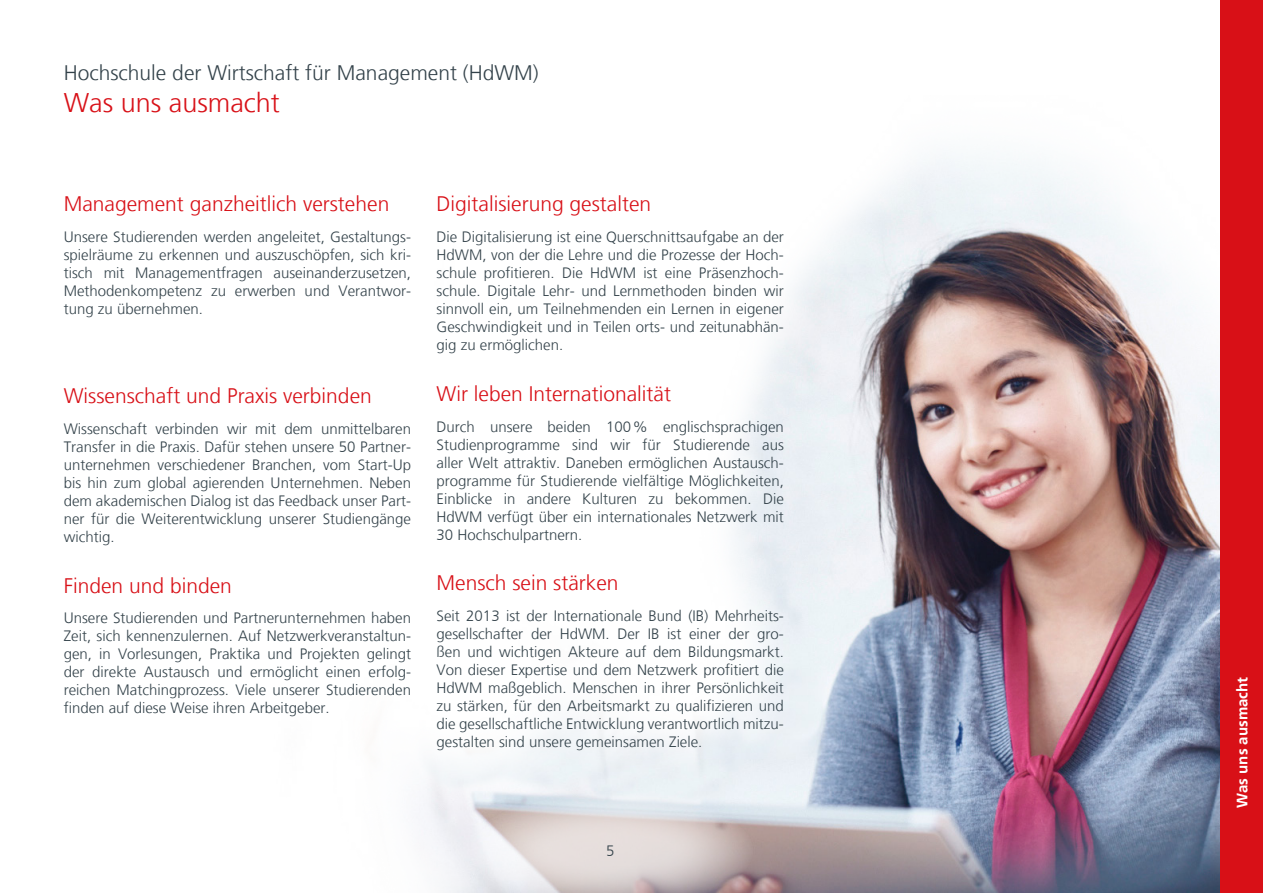
<style>
.page{position:relative;width:1263px;height:893px;background:#fff}
.page>*{position:absolute;margin:0;border:0;box-sizing:border-box;transform-origin:0 0}
.t1{font:300 27px "Frutiger LT";color:#d81017}
.t2{font:300 21px "Frutiger LT";color:#d81017}
.t3{font:300 21px "Frutiger LT";color:#33424a}
.t4{font:300 15px/18px "Frutiger LT";color:#33424a;text-align:justify}
.t5{font:700 15px "Frutiger LT";color:#fff}
</style>
<div class="page">
<img style="left:423px;top:157px;width:797px;height:736px">
<svg style="left:467px;top:793px;width:287px;height:100px;background:#dad4d5"></svg>
<div style="left:1220px;top:0;width:43px;height:893px;background:#d81017"></div>
<h2 class="t3" style="left:64px;top:60px;width:476px">Hochschule der Wirtschaft für Management (HdWM)</h2>
<h1 class="t1" style="left:64px;top:87px;width:218px">Was uns ausmacht</h1>
<h2 class="t2" style="left:64px;top:192px;width:327px">Management ganzheitlich verstehen</h2>
<p class="t4" style="left:64px;top:228px;width:349px">Unsere Studierenden werden angeleitet, Gestaltungs&shy;spielräume zu erkennen und auszuschöpfen, sich kri&shy;tisch mit Managementfragen auseinanderzusetzen, Methodenkompetenz zu erwerben und Verantwor&shy;tung zu übernehmen.</p>
<h2 class="t2" style="left:64px;top:384px;width:310px">Wissenschaft und Praxis verbinden</h2>
<p class="t4" style="left:64px;top:420px;width:349px">Wissenschaft verbinden wir mit dem unmittelbaren Transfer in die Praxis. Dafür stehen unsere 50 Partner&shy;unternehmen verschiedener Branchen, vom Start-Up bis hin zum global agierenden Unternehmen. Neben dem akademischen Dialog ist das Feedback unser Part&shy;ner für die Weiterentwicklung unserer Studiengänge wichtig.</p>
<h2 class="t2" style="left:64px;top:573px;width:170px">Finden und binden</h2>
<p class="t4" style="left:64px;top:609px;width:349px">Unsere Studierenden und Partnerunternehmen haben Zeit, sich kennenzulernen. Auf Netzwerkveranstaltun&shy;gen, in Vorlesungen, Praktika und Projekten gelingt der direkte Austausch und ermöglicht einen erfolg&shy;reichen Matchingprozess. Viele unserer Studierenden finden auf diese Weise ihren Arbeitgeber.</p>
<h2 class="t2" style="left:437px;top:192px;width:216px">Digitalisierung gestalten</h2>
<p class="t4" style="left:437px;top:228px;width:349px">Die Digitalisierung ist eine Querschnittsaufgabe an der HdWM, von der die Lehre und die Prozesse der Hoch&shy;schule profitieren. Die HdWM ist eine Präsenzhoch&shy;schule. Digitale Lehr- und Lernmethoden binden wir sinnvoll ein, um Teilnehmenden ein Lernen in eigener Geschwindigkeit und in Teilen orts- und zeitunabhän&shy;gig zu ermöglichen.</p>
<h2 class="t2" style="left:437px;top:382px;width:236px">Wir leben Internationalität</h2>
<p class="t4" style="left:437px;top:418px;width:349px">Durch unsere beiden 100% englischsprachigen Studienprogramme sind wir für Studierende aus aller Welt attraktiv. Daneben ermöglichen Austausch&shy;programme für Studierende vielfältige Möglichkeiten, Einblicke in andere Kulturen zu bekommen. Die HdWM verfügt über ein internationales Netzwerk mit 30 Hochschulpartnern.</p>
<h2 class="t2" style="left:437px;top:571px;width:184px">Mensch sein stärken</h2>
<p class="t4" style="left:437px;top:607px;width:349px">Seit 2013 ist der Internationale Bund (IB) Mehrheits&shy;gesellschafter der HdWM. Der IB ist einer der gro&shy;ßen und wichtigen Akteure auf dem Bildungsmarkt.<br>Von dieser Expertise und dem Netzwerk profitiert die HdWM maßgeblich. Menschen in ihrer Persönlichkeit zu stärken, für den Arbeitsmarkt zu qualifizieren und die gesellschaftliche Entwicklung verantwortlich mitzu&shy;gestalten sind unsere gemeinsamen Ziele.</p>
<p class="t4" style="left:606px;top:842px;width:10px">5</p>
<p class="t5" style="left:1233px;top:808px;width:132px;rotate:-90deg">Was uns ausmacht</p>
</div>
